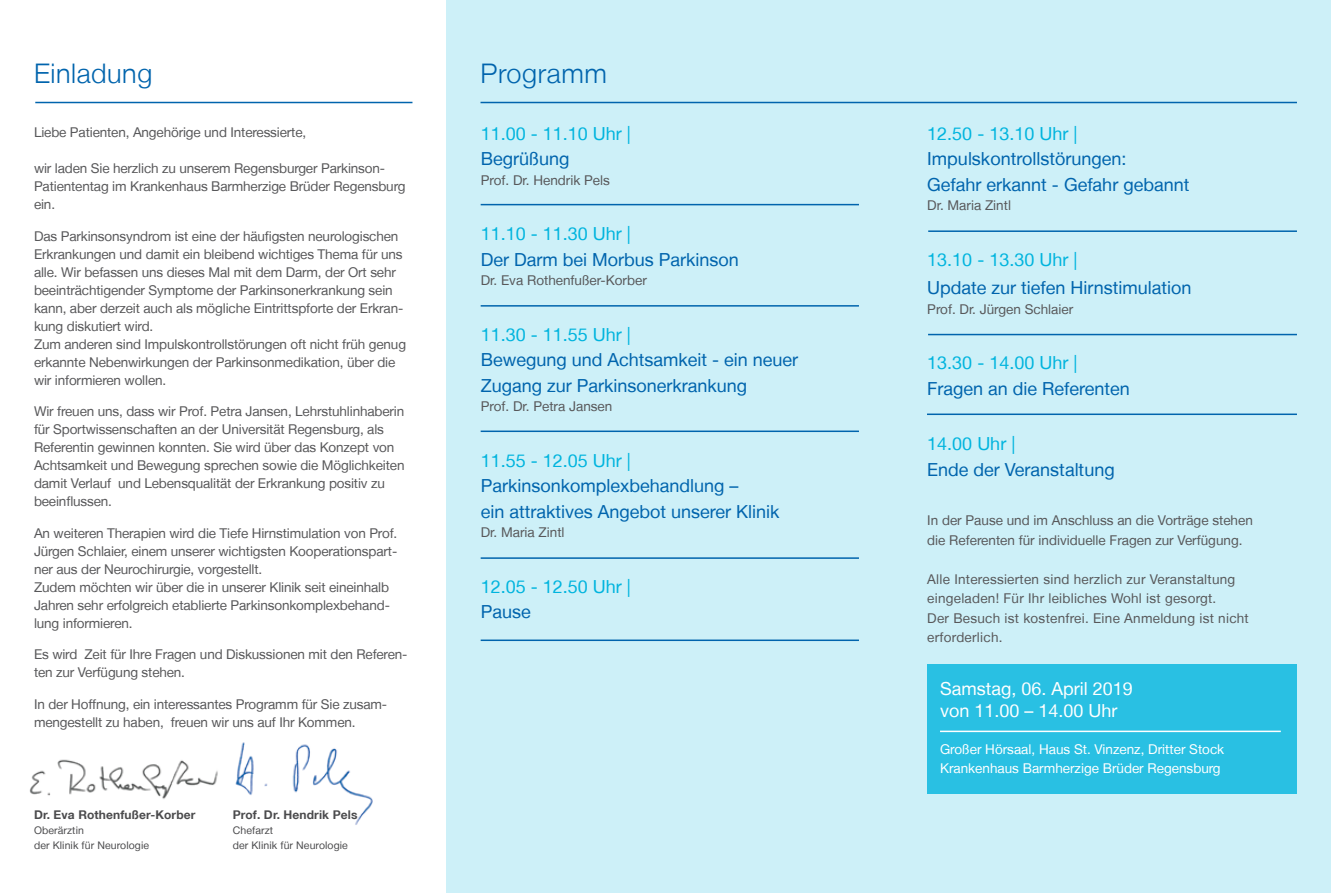
<style>
.page{position:relative;width:1331px;height:893px;background:#fff}
.page>*{position:absolute;margin:0;border:0;box-sizing:border-box;transform-origin:0 0}
.t1{font:300 27px "Helvetica Neue LT";letter-spacing:.02em;color:#0064ad}
.t2{font:18px/25.5px "Helvetica Neue LT";color:#0064ad}
.t3{font:18px "Helvetica Neue LT";color:#00b4de}
.t4{font:18px/22.5px "Helvetica Neue LT";color:#fff}
.t5{font:13.5px/18px "Helvetica Neue LT";letter-spacing:-.01em;color:#58585a}
.t6{font:13.5px/19.5px "Helvetica Neue LT";letter-spacing:.02em;color:#58585a}
.t7{font:13.5px/19.5px "Helvetica Neue LT";color:#fff}
.t8{font:700 12px "Helvetica Neue LT";letter-spacing:.01em;color:#4b4b4d}
.t9{font:10.5px/15px "Helvetica Neue LT";letter-spacing:.01em;color:#4b4b4d}
</style>
<div class="page">
<img style="left:235px;top:742px;width:138px;height:83px">
<div style="left:446px;top:0;width:885px;height:893px;background:#cdf0f8"></div>
<hr style="left:480px;top:102px;width:817px;height:1px;background:#0064ad">
<div style="left:927px;top:664px;width:370px;height:130px;background:#29c0e3"></div>
<hr style="left:940px;top:731px;width:341px;height:1px;background:#fff">
<hr style="left:481px;top:204px;width:378px;height:1px;background:#0064ad">
<hr style="left:928px;top:230px;width:369px;height:2px;background:#0064ad">
<hr style="left:35px;top:102px;width:377px;height:1px;background:#0064ad">
<hr style="left:481px;top:305px;width:378px;height:2px;background:#0064ad">
<hr style="left:481px;top:431px;width:378px;height:1px;background:#0064ad">
<hr style="left:928px;top:334px;width:369px;height:1px;background:#0064ad">
<hr style="left:481px;top:557px;width:378px;height:2px;background:#0064ad">
<hr style="left:927px;top:414px;width:370px;height:1px;background:#0064ad">
<hr style="left:481px;top:639px;width:378px;height:2px;background:#0064ad">
<img style="left:29px;top:759px;width:189px;height:40px">
<h1 class="t1" style="left:34px;top:57px;width:120px">Einladung</h1>
<p class="t5" style="left:34px;top:123px;width:274px">Liebe Patienten, Angehörige und I nteressierte,</p>
<p class="t5" style="left:34px;top:159px;width:373px">wir laden Sie herzlich zu unserem Regensburger Parkinson-<br>Patiententag im Krankenhaus Barmherzige Brüder Regensburg ein.</p>
<p class="t5" style="left:34px;top:227px;width:374px">Das Parkinsonsyndrom ist eine der häufigsten neurologischen Erkrankungen und damit ein bleibend wichtiges Thema für uns alle. Wir befassen uns dieses Mal mit dem Darm, der Ort sehr beeinträchtigender Symptome der Parkinsonerkrankung sein kann, aber derzeit auch als mögliche Eintrittspforte der Erkran&shy;kung diskutiert wird.<br>Zum anderen sind I mpulskontrollstörungen oft nicht früh genug erkannte Nebenwirkungen der Parkinsonmedikation, über die wir informieren wollen.</p>
<p class="t5" style="left:34px;top:402px;width:372px">Wir freuen uns, dass wir Prof. Petra Jansen, Lehrstuhlinhaberin für Sportwissenschaften an der Universität Regensburg, als Referentin gewinnen konnten. Sie wird über das Konzept von Achtsamkeit und Bewegung sprechen sowie die Möglichkeiten damit Verlauf und Lebensqualität der Erkrankung positiv zu beeinflussen.</p>
<p class="t5" style="left:34px;top:524px;width:365px">An weiteren Therapien wird die Tiefe Hirnstimulation von Prof.<br>Jürgen Schlaier, einem unserer wichtigsten Kooperationspart&shy;ner aus der Neurochirurgie, vorgestellt.<br>Zudem möchten wir über die in unserer Klinik seit eineinhalb Jahren sehr erfolgreich etablierte Parkinsonkomplexbehand&shy;lung informieren.</p>
<p class="t5" style="left:34px;top:645px;width:375px">Es wird Zeit für I hre Fragen und Diskussionen mit den Referen&shy;ten zur Verfügung stehen.</p>
<p class="t5" style="left:34px;top:695px;width:355px">I n der Hoffnung, ein interessantes Programm für Sie zusam&shy;mengestellt zu haben, freuen wir uns auf I hr Kommen.</p>
<p class="t8" style="left:34px;top:807px;width:163px">Dr. Eva Rothenfußer-Korber</p>
<p class="t9" style="left:34px;top:822px;width:117px">Oberärztin<br>der Klinik für Neurologie</p>
<p class="t8" style="left:233px;top:807px;width:126px">Prof. Dr. Hendrik Pels</p>
<p class="t9" style="left:233px;top:822px;width:117px">Chefarzt<br>der Klinik für Neurologie</p>
<h1 class="t1" style="left:480px;top:57px;width:128px">Programm</h1>
<h2 class="t3" style="left:481px;top:122px;width:152px">11.00 - 11.10 Uhr |</h2>
<h2 class="t2" style="left:481px;top:146px;width:90px">Begrüßung</h2>
<p class="t5" style="left:481px;top:171px;width:131px">Prof. Dr. Hendrik Pels</p>
<h2 class="t3" style="left:481px;top:223px;width:152px">11.10 - 11.30 Uhr |</h2>
<h2 class="t2" style="left:481px;top:246px;width:260px">Der Darm bei Morbus Parkinson</h2>
<p class="t5" style="left:481px;top:271px;width:168px">Dr. Eva Rothenfußer-Korber</p>
<h2 class="t3" style="left:481px;top:323px;width:152px">11.30 - 11.55 Uhr |</h2>
<h2 class="t2" style="left:481px;top:347px;width:319px">Bewegung und Achtsamkeit - ein neuer<br>Zugang zur Parkinsonerkrankung</h2>
<p class="t5" style="left:481px;top:397px;width:133px">Prof. Dr. Petra Jansen</p>
<h2 class="t3" style="left:481px;top:449px;width:152px">11.55 - 12.05 Uhr |</h2>
<h2 class="t2" style="left:481px;top:473px;width:300px">Parkinsonkomplexbehandlung –<br>ein attraktives Angebot unserer Klinik</h2>
<p class="t5" style="left:481px;top:523px;width:85px">Dr. Maria Zintl</p>
<h2 class="t3" style="left:481px;top:575px;width:152px">12.05 - 12.50 Uhr |</h2>
<h2 class="t2" style="left:481px;top:599px;width:52px">Pause</h2>
<h2 class="t3" style="left:927px;top:122px;width:152px">12.50 - 13.10 Uhr |</h2>
<h2 class="t2" style="left:927px;top:146px;width:264px">I mpulskontrollstörungen:<br>Gefahr erkannt - Gefahr gebannt</h2>
<p class="t5" style="left:927px;top:196px;width:85px">Dr. Maria Zintl</p>
<h2 class="t3" style="left:927px;top:248px;width:152px">13.10 - 13.30 Uhr |</h2>
<h2 class="t2" style="left:927px;top:275px;width:266px">Update zur tiefen Hirnstimulation</h2>
<p class="t5" style="left:927px;top:300px;width:147px">Prof. Dr. Jürgen Schlaier</p>
<h2 class="t3" style="left:927px;top:352px;width:152px">13.30 - 14.00 Uhr |</h2>
<h2 class="t2" style="left:927px;top:375px;width:204px">Fragen an die Referenten</h2>
<h2 class="t3" style="left:927px;top:433px;width:90px">14.00 Uhr |</h2>
<h2 class="t2" style="left:927px;top:456px;width:189px">Ende der Veranstaltung</h2>
<p class="t5" style="left:927px;top:510px;width:327px;line-height:19.5px">I n der Pause und im Anschluss an die Vorträge stehen die Referenten für individuelle Fragen zur Verfügung.</p>
<p class="t6" style="left:927px;top:569px;width:323px">Alle I nteressierten sind herzlich zur Veranstaltung eingeladen! Für I hr leibliches Wohl ist gesorgt.<br>Der Besuch ist kostenfrei. Eine Anmeldung ist nicht erforderlich.</p>
<h2 class="t4" style="left:940px;top:677px;width:194px">Samstag, 06. April 2019 von 11.00 – 14.00 Uhr</h2>
<p class="t7" style="left:940px;top:739px;width:286px">Großer Hörsaal, Haus St. Vinzenz, Dritter Stock<br>Krankenhaus Barmherzige Brüder Regensburg</p>
</div>
